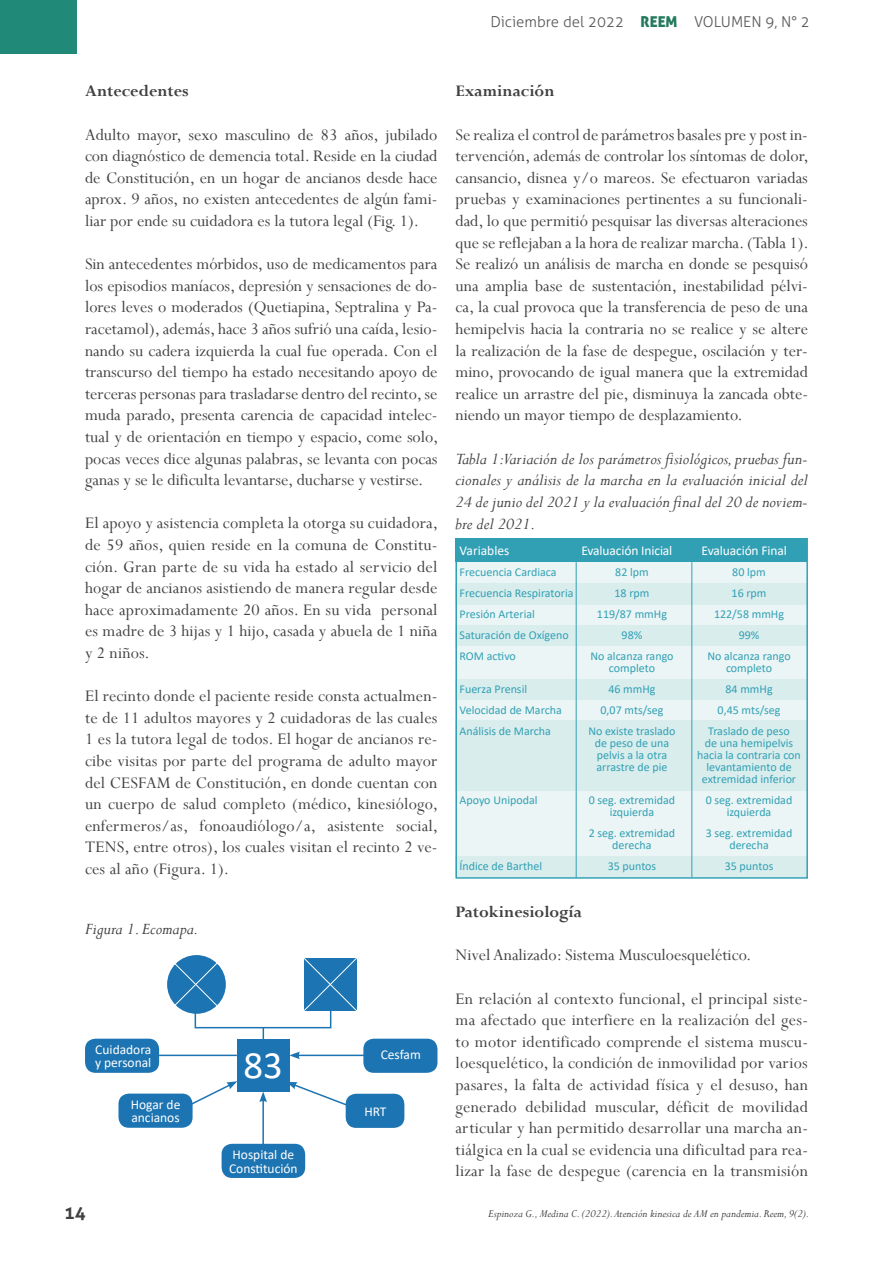
<style>
.page{position:relative;width:893px;height:1263px;background:#fff}
.page>*{position:absolute;margin:0;border:0;box-sizing:border-box;transform-origin:0 0}
.t1{font:38.85px "Calibri";color:#fff}
.t2{font:18px/21.6px "Perpetua";color:#414142;text-align:justify}
.t3{font:italic 18px/21.6px "Perpetua";color:#414142;text-align:justify}
.t4{font:700 18px "Perpetua";color:#414142}
.t5{font:700 18px "Aller";color:#414142}
.t6{font:300 15px "Aller";color:#58595b}
.t7{font:13.5px/13.5px "Calibri";color:#fff}
.t8{font:12px/21px "Calibri";color:#32a0b4;text-align:center}
.t9{font:italic 12px "Perpetua";color:#414142}
.s1{font-family:"Aller Display";font-weight:400;color:#247a5d}
</style>
<div class="page">
<div style="left:0;top:0;width:77px;height:54px;background:#208978"></div>
<div style="left:456px;top:562px;width:351px;height:21px;background:#ebf5f5"></div>
<div style="left:456px;top:605px;width:351px;height:20px;background:#ebf5f5"></div>
<div style="left:456px;top:791px;width:351px;height:66px;background:#ebf5f5"></div>
<div style="left:456px;top:700px;width:351px;height:20px;background:#ebf5f5"></div>
<div style="left:456px;top:646px;width:351px;height:33px;background:#ebf5f5"></div>
<div style="left:456px;top:583px;width:351px;height:22px;background:#d9eded"></div>
<div style="left:456px;top:625px;width:351px;height:21px;background:#d9eded"></div>
<div style="left:456px;top:856px;width:351px;height:21px;background:#d9eded"></div>
<div style="left:456px;top:720px;width:351px;height:71px;background:#d9eded"></div>
<div style="left:456px;top:679px;width:351px;height:21px;background:#d9eded"></div>
<div style="left:456px;top:538px;width:351px;height:24px;background:#32a0b4"></div>
<div style="left:455px;top:538px;width:353px;height:341px;border:2px solid #32a0b4"></div>
<hr style="left:576px;top:562px;width:1px;height:315px;background:#32a0b4">
<hr style="left:691px;top:562px;width:1px;height:315px;background:#32a0b4">
<div style="left:363px;top:1039px;width:74px;height:34px;background:#1c74b2;border-radius:10px"></div>
<div style="left:346px;top:1094px;width:58px;height:34px;background:#1c74b2;border-radius:10px"></div>
<div style="left:222px;top:1144px;width:83px;height:34px;background:#1c74b2;border-radius:10px"></div>
<div style="left:118px;top:1093px;width:75px;height:35px;background:#1c74b2;border-radius:10px"></div>
<div style="left:85px;top:1039px;width:74px;height:34px;background:#1c74b2;border-radius:10px"></div>
<div style="left:195px;top:984px;width:136px;height:44px;border:2px solid #1c74b2"></div>
<svg style="left:263px;top:1027px;width:1px;height:12px"></svg>
<hr style="left:159px;top:1054px;width:78px;height:2px;background:#1c74b2">
<hr style="left:298px;top:1054px;width:68px;height:2px;background:#1c74b2">
<svg style="left:289px;top:1051px;width:11px;height:8px"></svg>
<hr style="left:262px;top:1100px;width:2px;height:45px;background:#1c74b2">
<svg style="left:259px;top:1092px;width:8px;height:10px"></svg>
<svg style="left:188px;top:1081px;width:49px;height:26px"></svg>
<svg style="left:289px;top:1082px;width:59px;height:25px"></svg>
<svg style="left:167px;top:955px;width:59px;height:59px"></svg>
<div style="left:237px;top:1039px;width:52px;height:53px;background:#1c74b2"></div>
<svg style="left:303px;top:958px;width:54px;height:54px;background:#2f80b8"></svg>
<svg style="left:168px;top:957px;width:55px;height:55px;background:#448cbf"></svg>
<p class="t6" style="left:490px;top:13px;width:321px">Diciembre del 2022 <span class="s1">REEM</span> VOLUMEN 9, N° 2</p>
<p class="t4" style="left:85px;top:80px;width:105px">Antecedentes</p>
<p class="t2" style="left:85px;top:123px;width:354px">Adulto mayor, sexo masculino de 83 años, jubilado con diagnóstico de demencia total. Reside en la ciudad de Constitución, en un hogar de ancianos desde hace aprox. 9 años, no existen antecedentes de algún fami&shy;liar por ende su cuidadora es la tutora legal (Fig. 1).</p>
<p class="t2" style="left:85px;top:253px;width:355px">Sin antecedentes mórbidos, uso de medicamentos para los episodios maníacos, depresión y sensaciones de do&shy;lores leves o moderados (Quetiapina, Septralina y Pa&shy;racetamol), además, hace 3 años sufrió una caída, lesio&shy;nando su cadera izquierda la cual fue operada. Con el transcurso del tiempo ha estado necesitando apoyo de terceras personas para trasladarse dentro del recinto, se muda parado, presenta carencia de capacidad intelec&shy;tual y de orientación en tiempo y espacio, come solo, pocas veces dice algunas palabras, se levanta con pocas ganas y se le dificulta levantarse, ducharse y vestirse.</p>
<p class="t2" style="left:85px;top:512px;width:355px">El apoyo y asistencia completa la otorga su cuidadora, de 59 años, quien reside en la comuna de Constitu&shy;ción. Gran parte de su vida ha estado al servicio del hogar de ancianos asistiendo de manera regular desde hace aproximadamente 20 años. En su vida personal es madre de 3 hijas y 1 hijo, casada y abuela de 1 niña y 2 niños.</p>
<p class="t2" style="left:85px;top:685px;width:355px">El recinto donde el paciente reside consta actualmen&shy;te de 11 adultos mayores y 2 cuidadoras de las cuales 1 es la tutora legal de todos. El hogar de ancianos re&shy;cibe visitas por parte del programa de adulto mayor del CESFAM de Constitución, en donde cuentan con un cuerpo de salud completo (médico, kinesiólogo, enfermeros/as, fonoaudiólogo/a, asistente social, TENS, entre otros), los cuales visitan el recinto 2 ve&shy;ces al año (Figura. 1).</p>
<p class="t3" style="left:85px;top:917px;width:115px">Figura 1. Ecomapa.</p>
<p class="t7" style="left:95px;top:1042px;width:58px">Cuidadora y personal</p>
<p class="t7" style="left:131px;top:1097px;width:51px">Hogar de ancianos</p>
<p class="t5" style="left:64px;top:1201px;width:23px">14</p>
<h1 class="t1" style="left:243px;top:1038px;width:41px">83</h1>
<p class="t7" style="left:229px;top:1147px;width:70px">Hospital de<br>Constitución</p>
<p class="t7" style="left:381px;top:1048px;width:42px">Cesfam</p>
<p class="t7" style="left:364px;top:1104px;width:24px">HRT</p>
<p class="t4" style="left:455px;top:80px;width:101px">Examinación</p>
<p class="t2" style="left:455px;top:123px;width:355px">Se realiza el control de parámetros basales pre y post in&shy;tervención, además de controlar los síntomas de dolor, cansancio, disnea y/o mareos. Se efectuaron variadas pruebas y examinaciones pertinentes a su funcionali&shy;dad, lo que permitió pesquisar las diversas alteraciones que se reflejaban a la hora de realizar marcha. (Tabla 1).<br>Se realizó un análisis de marcha en donde se pesquisó una amplia base de sustentación, inestabilidad pélvi&shy;ca, la cual provoca que la transferencia de peso de una hemipelvis hacia la contraria no se realice y se altere la realización de la fase de despegue, oscilación y ter&shy;mino, provocando de igual manera que la extremidad realice un arrastre del pie, disminuya la zancada obte&shy;niendo un mayor tiempo de desplazamiento.</p>
<p class="t3" style="left:455px;top:447px;width:354px">Tabla 1:Variación de los parámetros fisiológicos, pruebas fun&shy;cionales y análisis de la marcha en la evaluación inicial del 24 de junio del 2021 y la evaluación final del 20 de noviem&shy;bre del 2021.</p>
<p class="t7" style="left:460px;top:544px;width:51px">Variables</p>
<p class="t7" style="left:581px;top:544px;width:92px">Evaluación Inicial</p>
<p class="t7" style="left:702px;top:544px;width:87px">Evaluación Final</p>
<p class="t8" style="left:459px;top:561px;width:115px;text-align:left">Frecuencia Cardiaca<br>Frecuencia Respiratoria<br>Presión Arterial<br>Saturación de Oxígeno<br>ROM activo</p>
<p class="t8" style="left:459px;top:678px;width:104px;text-align:left">Fuerza Prensil<br>Velocidad de Marcha<br>Análisis de Marcha</p>
<p class="t8" style="left:590px;top:561px;width:85px">82 lpm<br>18 rpm<br>119/87 mmHg<br>98%<br>No alcanza rango</p>
<p class="t8" style="left:588px;top:657px;width:89px">completo<br>46 mmHg<br>0,07 mts/seg<br>No existe traslado</p>
<p class="t8" style="left:595px;top:737px;width:76px;line-height:12px;text-align:left">de peso de una pelvis a la otra arrastre de pie</p>
<p class="t8" style="left:589px;top:794px;width:88px;line-height:12px">0 seg. extremidad izquierda</p>
<p class="t8" style="left:589px;top:827px;width:88px;line-height:12px">2 seg. extremidad derecha</p>
<p class="t8" style="left:608px;top:855px;width:50px">35 puntos</p>
<p class="t8" style="left:707px;top:561px;width:85px">80 lpm<br>16 rpm<br>122/58 mmHg<br>99%<br>No alcanza rango</p>
<p class="t8" style="left:708px;top:657px;width:83px">completo<br>84 mmHg<br>0,45 mts/seg<br>Traslado de peso</p>
<p class="t8" style="left:697px;top:737px;width:105px;line-height:12px">de una hemipelvis hacia la contraria con levantamiento de extremidad inferior</p>
<p class="t8" style="left:706px;top:794px;width:88px;line-height:12px">0 seg. extremidad izquierda</p>
<p class="t8" style="left:706px;top:827px;width:88px;line-height:12px">3 seg. extremidad derecha</p>
<p class="t8" style="left:725px;top:855px;width:50px">35 puntos</p>
<p class="t8" style="left:459px;top:789px;width:80px">Apoyo Unipodal</p>
<p class="t8" style="left:459px;top:855px;width:84px">Índice de Barthel</p>
<p class="t4" style="left:455px;top:901px;width:128px">Patokinesiología</p>
<p class="t2" style="left:455px;top:944px;width:297px">Nivel Analizado: Sistema Musculoesquelético.</p>
<p class="t2" style="left:455px;top:987px;width:354px">En relación al contexto funcional, el principal siste&shy;ma afectado que interfiere en la realización del ges&shy;to motor identificado comprende el sistema muscu&shy;loesquelético, la condición de inmovilidad por varios pasares, la falta de actividad física y el desuso, han generado debilidad muscular, déficit de movilidad articular y han permitido desarrollar una marcha an&shy;tiálgica en la cual se evidencia una dificultad para rea&shy;lizar la fase de despegue (carencia en la transmisión</p>
<p class="t9" style="left:488px;top:1206px;width:322px">Espinoza G., Medina C. (2022). Atención kinesica de AM en pandemia. Reem, 9(2).</p>
</div>
